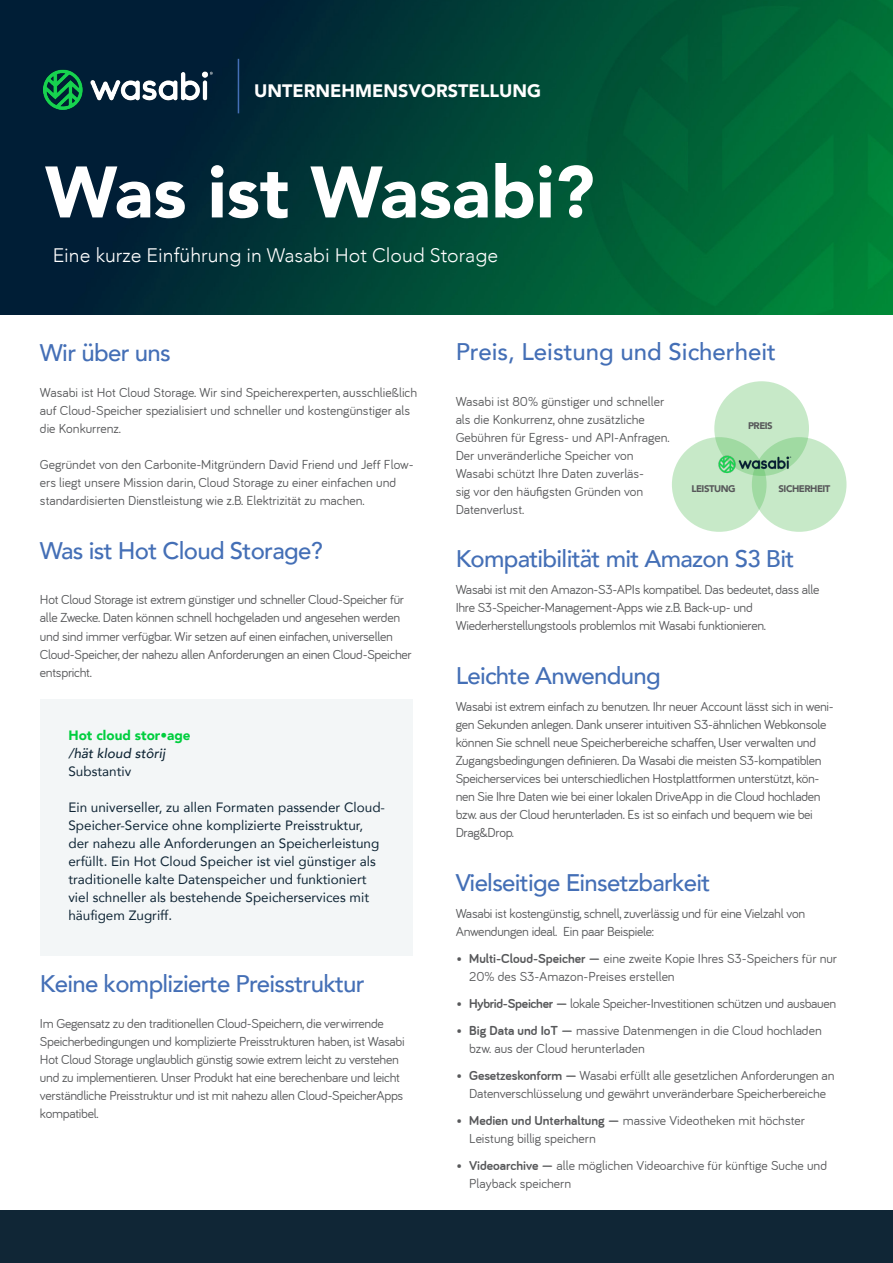
<style>
.page{position:relative;width:893px;height:1263px;background:#fff}
.page>*{position:absolute;margin:0;border:0;box-sizing:border-box;transform-origin:0 0}
.Main_Title_WHITE_Neg{font:900 72px "Avenir";color:#fff}
.Heading3{font:500 24px "Avenir";letter-spacing:-.03em;color:#446fb6}
.Heading3-2{font:500 24px "Avenir";color:#446fb6}
.Into___Outro{font:300 19.5px "Avenir";color:#fff}
.t1{font:900 18px "Avenir";color:#fff}
.Body_Text_Defaults{font:13.5px/18px "Bariol";letter-spacing:-.02em;color:#57585a}
.Body_Text_Defaults-2{font:13.5px/18px "Bariol";color:#57585a}
.Headings_Defaults{font:13.5px/18px "Avenir";color:#102636}
.Heading3-3{font:13.5px/18px "Bariol";letter-spacing:-.02em;color:#57585a}
.Headings_Defaults-2{font:900 13.5px "Avenir";color:#00ce3e}
.Headings_Defaults-3{font:italic 500 13.5px "Avenir";color:#102636}
.Short_Title{font:900 9.6px "Avenir";letter-spacing:-.05em;color:#57585a}
.s1{font-weight:700}
</style>
<div class="page">
<img style="left:0;top:0;width:893px;height:315px">
<div style="left:0;top:1210px;width:893px;height:53px;background:#102636"></div>
<img style="left:40px;top:62px;width:176px;height:54px">
<hr style="left:238px;top:59px;width:1px;height:54px;background:#446fb6">
<div style="left:41px;top:699px;width:372px;height:257px;background:#f3f6f7"></div>
<div style="left:752px;top:437px;width:94px;height:95px;background:#c7e9c8;border-radius:50%"></div>
<svg style="left:672px;top:437px;width:95px;height:95px;background:#c4e8c5"></svg>
<svg style="left:714px;top:381px;width:95px;height:95px;background:#c0e6c2"></svg>
<img style="left:718px;top:453px;width:74px;height:23px">
<h3 class="t1" style="left:254px;top:75px;width:289px">UNTERNEHMENSVORSTELLUNG</h3>
<p class="Main_Title_WHITE_Neg" style="left:45px;top:131px;width:551px">Was ist Wasabi?</p>
<p class="Into___Outro" style="left:53px;top:244px;width:447px">Eine kurze Einführung in Wasabi Hot Cloud Storage</p>
<p class="Heading3" style="left:40px;top:332px;width:132px">Wir über uns</p>
<p class="Body_Text_Defaults-2" style="left:40px;top:384px;width:379px">Wasabi ist Hot Cloud Storage. Wir sind Speicherexperten, ausschließlich auf Cloud-Speicher spezialisiert und schneller und kostengünstiger als die Konkurrenz.</p>
<p class="Body_Text_Defaults-2" style="left:40px;top:456px;width:375px">Gegründet von den Carbonite-Mitgründern David Friend und Jeff Flow&shy;ers liegt unsere Mission darin, Cloud Storage zu einer einfachen und standardisierten Dienstleistung wie z.B. Elektrizität zu machen.</p>
<p class="Heading3" style="left:40px;top:530px;width:284px">Was ist Hot Cloud Storage?</p>
<p class="Heading3-3" style="left:40px;top:591px;width:373px">Hot Cloud Storage ist extrem günstiger und schneller Cloud-Speicher für alle Zwecke. Daten können schnell hochgeladen und angesehen werden und sind immer verfügbar. Wir setzen auf einen einfachen, universellen Cloud-Speicher, der nahezu allen Anforderungen an einen Cloud-Speicher entspricht.</p>
<p class="Headings_Defaults-2" style="left:68px;top:723px;width:124px">Hot cloud stor•age</p>
<p class="Headings_Defaults-3" style="left:68px;top:745px;width:98px">/hät kloud stôrij</p>
<p class="Headings_Defaults" style="left:68px;top:761px;width:64px">Substantiv</p>
<p class="Headings_Defaults" style="left:68px;top:797px;width:318px">Ein universeller, zu allen Formaten passender Cloud-Speicher-Service ohne komplizierte Preisstruktur, der nahezu alle Anforderungen an Speicherleistung erfüllt. Ein Hot Cloud Speicher ist viel günstiger als traditionelle kalte Datenspeicher und funktioniert viel schneller als bestehende Speicherservices mit häufigem Zugriff.</p>
<p class="Heading3" style="left:40px;top:962px;width:326px">Keine komplizierte Preisstruktur</p>
<p class="Body_Text_Defaults" style="left:40px;top:1014px;width:366px">Im Gegensatz zu den traditionellen Cloud-Speichern, die verwirrende Speicherbedingungen und komplizierte Preisstrukturen haben, ist Wasabi Hot Cloud Storage unglaublich günstig sowie extrem leicht zu verstehen und zu implementieren. Unser Produkt hat eine berechenbare und leicht verständliche Preisstruktur und ist mit nahezu allen Cloud-SpeicherApps kompatibel.</p>
<p class="Heading3-2" style="left:456px;top:331px;width:322px">Preis, Leistung und Sicherheit</p>
<p class="Body_Text_Defaults-2" style="left:456px;top:393px;width:216px">Wasabi ist 80% günstiger und schneller als die Konkurrenz, ohne zusätzliche Gebühren für Egress- und API-Anfragen.<br>Der unveränderliche Speicher von Wasabi schützt Ihre Daten zuverläs-<br>sig vor den häufigsten Gründen von Datenverlust.</p>
<p class="Short_Title" style="left:748px;top:417px;width:26px">PREIS</p>
<p class="Short_Title" style="left:691px;top:480px;width:46px">LEISTUNG</p>
<p class="Short_Title" style="left:779px;top:480px;width:53px">SICHERHEIT</p>
<p class="Heading3" style="left:456px;top:538px;width:340px">Kompatibilität mit Amazon S3 Bit</p>
<p class="Body_Text_Defaults" style="left:456px;top:580px;width:365px">Wasabi ist mit den Amazon-S3-APIs kompatibel. Das bedeutet, dass alle<br>Ihre S3-Speicher-Management-Apps wie z.B. Back-up- und<br>Wiederherstellungstools problemlos mit Wasabi funktionieren.</p>
<p class="Heading3" style="left:456px;top:655px;width:207px">Leichte Anwendung</p>
<p class="Body_Text_Defaults" style="left:456px;top:697px;width:379px">Wasabi ist extrem einfach zu benutzen. Ihr neuer Account lässt sich in weni&shy;gen Sekunden anlegen. Dank unserer intuitiven S3-ähnlichen Webkonsole können Sie schnell neue Speicherbereiche schaffen, User verwalten und Zugangsbedingungen definieren. Da Wasabi die meisten S3-kompatiblen Speicherservices bei unterschiedlichen Hostplattformen unterstützt, kön&shy;nen Sie Ihre Daten wie bei einer lokalen DriveApp in die Cloud hochladen bzw. aus der Cloud herunterladen. Es ist so einfach und bequem wie bei Drag&amp;Drop.</p>
<p class="Heading3" style="left:456px;top:862px;width:256px">Vielseitige Einsetzbarkeit</p>
<p class="Body_Text_Defaults" style="left:456px;top:904px;width:351px">Wasabi ist kostengünstig, schnell, zuverlässig und für eine Vielzahl von<br>Anwendungen ideal. Ein paar Beispiele:</p>
<p class="Body_Text_Defaults-2" style="left:469px;top:949px;width:369px;text-indent:-13px"><span class="s1">• Multi-Cloud-Speicher —</span> eine zweite Kopie Ihres S3-Speichers für nur<br>20% des S3-Amazon-Preises erstellen</p>
<p class="Body_Text_Defaults" style="left:456px;top:994px;width:381px"><span class="s1">• Hybrid-Speicher —</span> lokale Speicher-Investitionen schützen und ausbauen</p>
<p class="Body_Text_Defaults-2" style="left:469px;top:1021px;width:354px;text-indent:-13px"><span class="s1">• Big Data und IoT —</span> massive Datenmengen in die Cloud hochladen bzw. aus der Cloud herunterladen</p>
<p class="Body_Text_Defaults" style="left:456px;top:1066px;width:380px;text-align:center"><span class="s1">• Gesetzeskonform —</span> Wasabi erfüllt alle gesetzlichen Anforderungen an<br>Datenverschlüsselung und gewährt unveränderbare Speicherbereiche</p>
<p class="Body_Text_Defaults-2" style="left:469px;top:1111px;width:337px;text-indent:-13px"><span class="s1">• Medien und Unterhaltung —</span> massive Videotheken mit höchster<br>Leistung billig speichern</p>
<p class="Body_Text_Defaults-2" style="left:469px;top:1156px;width:359px;text-indent:-13px"><span class="s1">• Videoarchive —</span> alle möglichen Videoarchive für künftige Suche und<br>Playback speichern</p>
</div>
